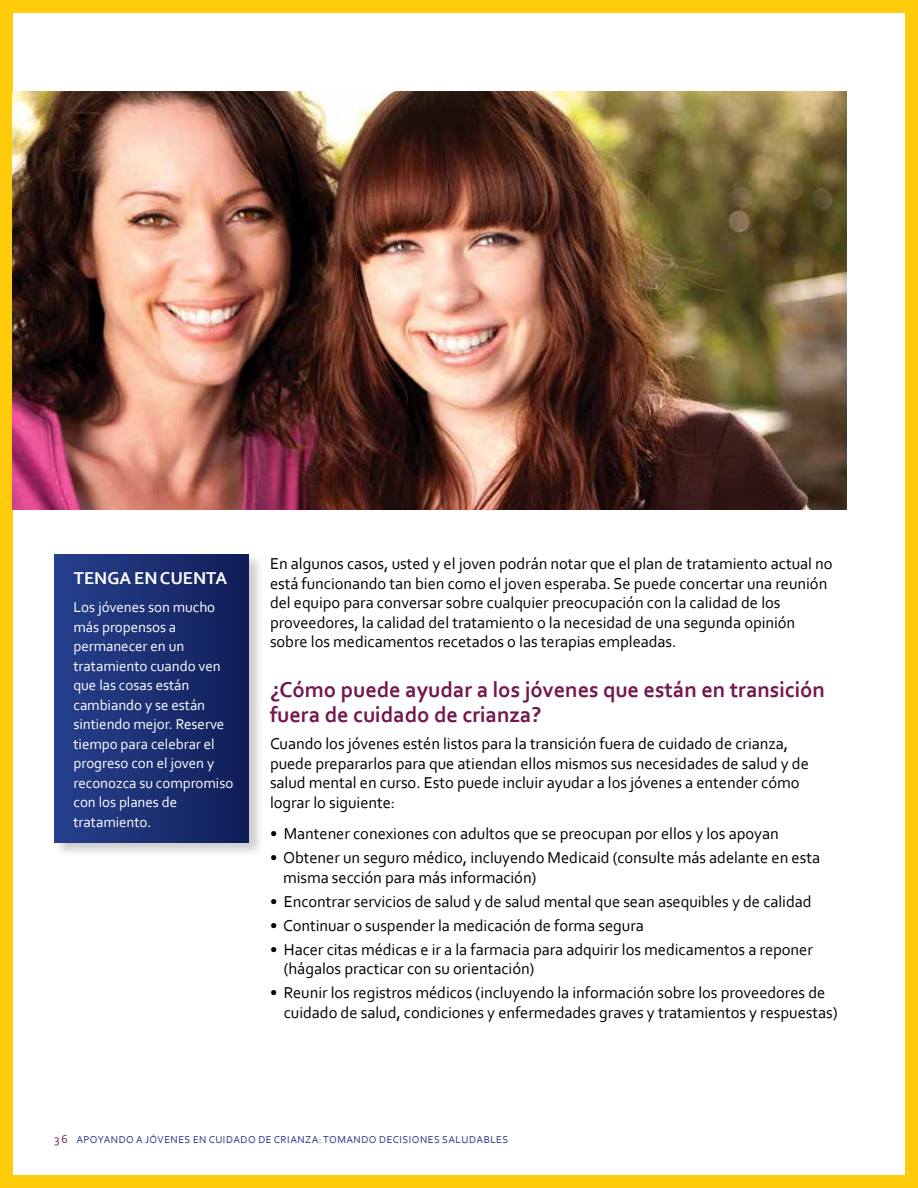
<style>
.page{position:relative;width:918px;height:1188px;background:#fff}
.page>*{position:absolute;margin:0;border:0;box-sizing:border-box;transform-origin:0 0}
.t1{font:700 22.5px/25.5px "Corbel";letter-spacing:-.005em;color:#73174d}
.t2{font:700 18px "Corbel";color:#fff}
.t3{font:16.5px/19.5px "Corbel";letter-spacing:-.005em;color:#000}
.t4{font:15px/19.5px "Corbel";letter-spacing:-.005em;color:#fff}
.t5{font:10.5px "Corbel";letter-spacing:.045em;color:#2a3683}
.s1{font-size:12px;color:#73174d}
</style>
<div class="page">
<div style="left:0;top:0;width:918px;height:13px;background:#ffcb0b"></div>
<div style="left:0;top:0;width:13px;height:1188px;background:#ffcb0b"></div>
<div style="left:0;top:1175px;width:918px;height:13px;background:#ffcb0b"></div>
<div style="left:53px;top:554px;width:212px;height:304px;background:#000;opacity:.2"></div>
<div style="left:54px;top:554px;width:195px;height:288px;background:linear-gradient(to right,#26418e,#101d57)"></div>
<img style="left:13px;top:91px;width:833px;height:419px">
<div style="left:905px;top:0;width:13px;height:1188px;background:#ffcb0b"></div>
<h4 class="t2" style="left:74px;top:567px;width:155px">TENGA EN CUENTA</h4>
<p class="t4" style="left:74px;top:597px;width:161px">Los jóvenes son mucho más propensos a permanecer en un tratamiento cuando ven que las cosas están cambiando y se están sintiendo mejor. Reserve tiempo para celebrar el progreso con el joven y reconozca su compromiso con los planes de tratamiento.</p>
<p class="t3" style="left:270px;top:554px;width:564px">En algunos casos, usted y el joven podrán notar que el plan de tratamiento actual no está funcionando tan bien como el joven esperaba. Se puede concertar una reunión del equipo para conversar sobre cualquier preocupación con la calidad de los proveedores, la calidad del tratamiento o la necesidad de una segunda opinión sobre los medicamentos recetados o las terapias empleadas.</p>
<h3 class="t1" style="left:270px;top:676px;width:557px">¿Cómo puede ayudar a los jóvenes que están en transición fuera de cuidado de crianza?</h3>
<p class="t3" style="left:270px;top:734px;width:540px">Cuando los jóvenes estén listos para la transición fuera de cuidado de crianza, puede prepararlos para que atiendan ellos mismos sus necesidades de salud y de salud mental en curso. Esto puede incluir ayudar a los jóvenes a entender cómo lograr lo siguiente:</p>
<p class="t3" style="left:270px;top:824px;width:510px">• Mantener conexiones con adultos que se preocupan por ellos y los apoyan</p>
<p class="t3" style="left:283px;top:848px;width:539px;text-indent:-13px">• Obtener un seguro médico, incluyendo Medicaid (consulte más adelante en esta misma sección para más información)</p>
<p class="t3" style="left:270px;top:891px;width:543px">• Encontrar servicios de salud y de salud mental que sean asequibles y de calidad</p>
<p class="t3" style="left:270px;top:915px;width:375px">• Continuar o suspender la medicación de forma segura</p>
<p class="t3" style="left:284px;top:939px;width:531px;text-indent:-14px">• Hacer citas médicas e ir a la farmacia para adquirir los medicamentos a reponer (hágalos practicar con su orientación)</p>
<p class="t3" style="left:284px;top:983px;width:555px;text-indent:-14px">• Reunir los registros médicos (incluyendo la información sobre los proveedores de cuidado de salud, condiciones y enfermedades graves y tratamientos y respuestas)</p>
<p class="t5" style="left:54px;top:1133px;width:456px"><span class="s1">36</span> APOYANDO A JÓVENES EN CUIDADO DE CRIANZA: TOMANDO DECISIONES SALUDABLES</p>
</div>
